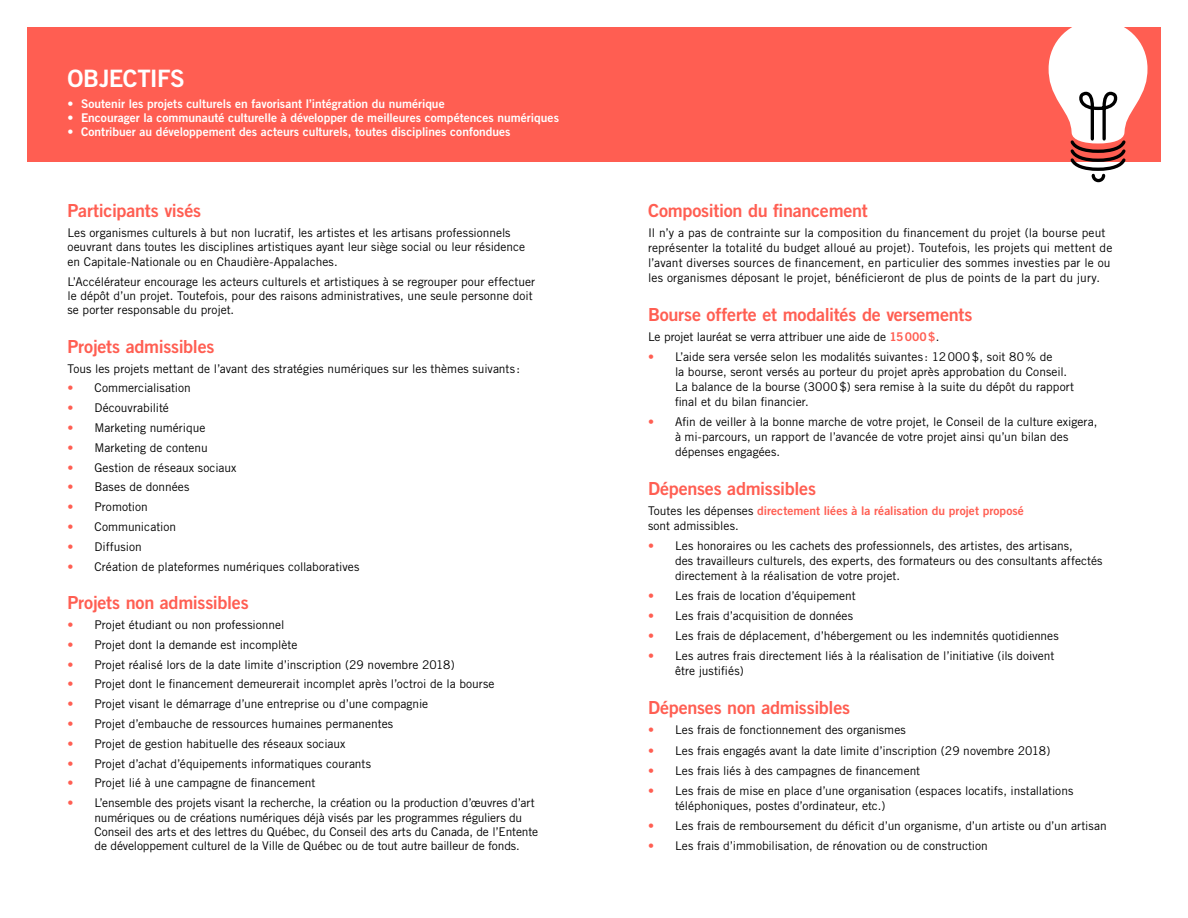
<style>
.page{position:relative;width:1188px;height:918px;background:#fff}
.page>*{position:absolute;margin:0;border:0;box-sizing:border-box;transform-origin:0 0}
.t1{font:24px "Trade Gothic Bold Two";letter-spacing:-.02em;color:#fff}
.t2{font:18px "Trade Gothic Bold Two";letter-spacing:-.015em;color:#ff5e52}
.t3{font:12px/14.9px "Trade Gothic";color:#000}
.t4{font:12px "Trade Gothic Bold Two";color:#fff}
.t5{font:12px "Trade Gothic Bold Two";letter-spacing:.005em;color:#ff5e52}
.s1{font-family:"Trade Gothic Bold Two";color:#ff5e52}
.s2{font-family:"Trade Gothic";color:#000}
</style>
<div class="page">
<div style="left:27px;top:27px;width:1134px;height:135px;background:#ff5e52"></div>
<svg style="left:1048px;top:27px;width:100px;height:156px"></svg>
<h1 class="t1" style="left:68px;top:63px;width:119px">OBJECTIFS</h1>
<p class="t4" style="left:68px;top:96px;width:379px">• Soutenir les projets culturels en favorisant l’intégration du numérique</p>
<p class="t4" style="left:68px;top:110px;width:493px">• Encourager la communauté culturelle à développer de meilleures compétences numériques</p>
<p class="t4" style="left:68px;top:125px;width:445px">• Contribuer au développement des acteurs culturels, toutes disciplines confondues</p>
<h2 class="t2" style="left:68px;top:199px;width:135px">Participants visés</h2>
<p class="t3" style="left:68px;top:225px;width:459px;line-height:14.4px">Les organismes culturels à but non lucratif, les artistes et les artisans professionnels oeuvrant dans toutes les disciplines artistiques ayant leur siège social ou leur résidence en Capitale-Nationale ou en Chaudière-Appalaches.</p>
<p class="t3" style="left:68px;top:274px;width:469px;line-height:14.4px">L’Accélérateur encourage les acteurs culturels et artistiques à se regrouper pour effectuer le dépôt d’un projet. Toutefois, pour des raisons administratives, une seule personne doit se porter responsable du projet.</p>
<h2 class="t2" style="left:68px;top:335px;width:149px">Projets admissibles</h2>
<p class="t3" style="left:68px;top:361px;width:454px">Tous les projets mettant de l’avant des stratégies numériques sur les thèmes suivants :</p>
<p class="t3" style="left:68px;top:381px;width:125px"><span class="s1">•</span> Commercialisation</p>
<p class="t3" style="left:68px;top:400px;width:103px"><span class="s1">•</span> Découvrabilité</p>
<p class="t3" style="left:68px;top:420px;width:139px"><span class="s1">•</span> Marketing numérique</p>
<p class="t3" style="left:68px;top:440px;width:142px"><span class="s1">•</span> Marketing de contenu</p>
<p class="t3" style="left:68px;top:460px;width:171px"><span class="s1">•</span> Gestion de réseaux sociaux</p>
<p class="t3" style="left:68px;top:480px;width:123px"><span class="s1">•</span> Bases de données</p>
<p class="t3" style="left:68px;top:499px;width:82px"><span class="s1">•</span> Promotion</p>
<p class="t3" style="left:68px;top:519px;width:110px"><span class="s1">•</span> Communication</p>
<p class="t3" style="left:68px;top:539px;width:76px"><span class="s1">•</span> Diffusion</p>
<p class="t3" style="left:68px;top:559px;width:293px"><span class="s1">•</span> Création de plateformes numériques collaboratives</p>
<h2 class="t2" style="left:68px;top:592px;width:183px">Projets non admissibles</h2>
<p class="t3" style="left:68px;top:617px;width:218px"><span class="s1">•</span> Projet étudiant ou non professionnel</p>
<p class="t3" style="left:68px;top:637px;width:231px"><span class="s1">•</span> Projet dont la demande est incomplète</p>
<p class="t3" style="left:68px;top:657px;width:389px"><span class="s1">•</span> Projet réalisé lors de la date limite d’inscription (29 novembre 2018)</p>
<p class="t3" style="left:68px;top:677px;width:429px"><span class="s1">•</span> Projet dont le financement demeurerait incomplet après l’octroi de la bourse</p>
<p class="t3" style="left:68px;top:696px;width:362px"><span class="s1">•</span> Projet visant le démarrage d’une entreprise ou d’une compagnie</p>
<p class="t3" style="left:68px;top:716px;width:327px"><span class="s1">•</span> Projet d’embauche de ressources humaines permanentes</p>
<p class="t3" style="left:68px;top:736px;width:280px"><span class="s1">•</span> Projet de gestion habituelle des réseaux sociaux</p>
<p class="t3" style="left:68px;top:756px;width:305px"><span class="s1">•</span> Projet d’achat d’équipements informatiques courants</p>
<p class="t3" style="left:68px;top:776px;width:250px"><span class="s1">•</span> Projet lié à une campagne de financement</p>
<p class="t3" style="left:94px;top:796px;width:445px;line-height:14.4px;text-indent:-27px"><span class="s1">•</span> L’ensemble des projets visant la recherche, la création ou la production d’œuvres d’art numériques ou de créations numériques déjà visés par les programmes réguliers du Conseil des arts et des lettres du Québec, du Conseil des arts du Canada, de l’Entente de développement culturel de la Ville de Québec ou de tout autre bailleur de fonds.</p>
<h2 class="t2" style="left:648px;top:199px;width:221px">Composition du financement</h2>
<p class="t3" style="left:648px;top:225px;width:466px">Il n’y a pas de contrainte sur la composition du financement du projet (la bourse peut représenter la totalité du budget alloué au projet). Toutefois, les projets qui mettent de l’avant diverses sources de financement, en particulier des sommes investies par le ou les organismes déposant le projet, bénéficieront de plus de points de la part du jury.</p>
<h2 class="t2" style="left:648px;top:303px;width:326px">Bourse offerte et modalités de versements</h2>
<p class="t3" style="left:648px;top:329px;width:293px">Le projet lauréat se verra attribuer une aide de <span class="s1">15000$</span>.</p>
<p class="t3" style="left:675px;top:349px;width:401px;text-indent:-27px"><span class="s1">•</span> L’aide sera versée selon les modalités suivantes : 12000$, soit 80% de<br>la bourse, seront versés au porteur du projet après approbation du Conseil.<br>La balance de la bourse (3000$) sera remise à la suite du dépôt du rapport final et du bilan financier.</p>
<p class="t3" style="left:675px;top:414px;width:424px;text-indent:-27px"><span class="s1">•</span> Afin de veiller à la bonne marche de votre projet, le Conseil de la culture exigera, à mi-parcours, un rapport de l’avancée de votre projet ainsi qu’un bilan des dépenses engagées.</p>
<h2 class="t2" style="left:648px;top:477px;width:170px">Dépenses admissibles</h2>
<p class="t5" style="left:648px;top:503px;width:377px"><span class="s2">Toutes les dépenses</span> directement liées à la réalisation du projet proposé</p>
<p class="t3" style="left:648px;top:518px;width:92px">sont admissibles.</p>
<p class="t3" style="left:675px;top:538px;width:429px;text-indent:-27px"><span class="s1">•</span> Les honoraires ou les cachets des professionnels, des artistes, des artisans,<br>des travailleurs culturels, des experts, des formateurs ou des consultants affectés directement à la réalisation de votre projet.</p>
<p class="t3" style="left:648px;top:588px;width:209px"><span class="s1">•</span> Les frais de location d’équipement</p>
<p class="t3" style="left:648px;top:608px;width:207px"><span class="s1">•</span> Les frais d’acquisition de données</p>
<p class="t3" style="left:648px;top:628px;width:412px"><span class="s1">•</span> Les frais de déplacement, d’hébergement ou les indemnités quotidiennes</p>
<p class="t3" style="left:675px;top:649px;width:381px;text-indent:-27px"><span class="s1">•</span> Les autres frais directement liés à la réalisation de l’initiative (ils doivent être justifiés)</p>
<h2 class="t2" style="left:648px;top:697px;width:204px">Dépenses non admissibles</h2>
<p class="t3" style="left:648px;top:723px;width:259px"><span class="s1">•</span> Les frais de fonctionnement des organismes</p>
<p class="t3" style="left:648px;top:743px;width:404px"><span class="s1">•</span> Les frais engagés avant la date limite d’inscription (29 novembre 2018)</p>
<p class="t3" style="left:648px;top:763px;width:274px"><span class="s1">•</span> Les frais liés à des campagnes de financement</p>
<p class="t3" style="left:675px;top:783px;width:400px;text-indent:-27px"><span class="s1">•</span> Les frais de mise en place d’une organisation (espaces locatifs, installations téléphoniques, postes d’ordinateur, etc.)</p>
<p class="t3" style="left:648px;top:818px;width:460px"><span class="s1">•</span> Les frais de remboursement du déficit d’un organisme, d’un artiste ou d’un artisan</p>
<p class="t3" style="left:648px;top:839px;width:341px"><span class="s1">•</span> Les frais d’immobilisation, de rénovation ou de construction</p>
</div>
